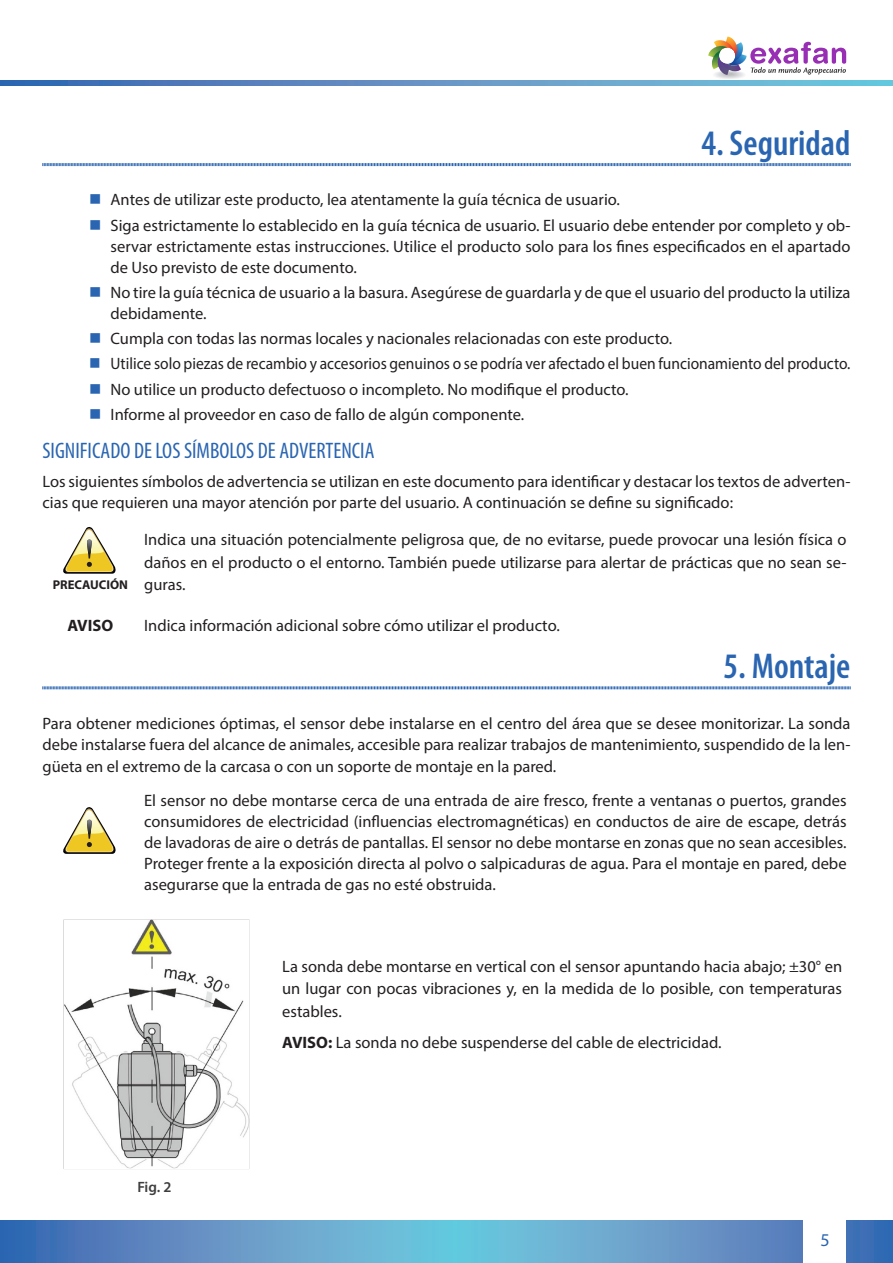
<style>
.page{position:relative;width:893px;height:1263px;background:#fff}
.page>*{position:absolute;margin:0;border:0;box-sizing:border-box;transform-origin:0 0}
._01__Titulos__Nivel{font:600 condensed 36px "Myriad Pro";color:#2a65b1}
._01__Titulos__Nivel-2{font:condensed 22.5px "Myriad Pro";color:#2a65b1}
.t1{font:18px "Myriad Pro";color:#2a65b1}
._01__Normal{font:16.5px/21px "Myriad Pro";color:#231f20;text-align:justify}
._01__Normal-2{font:16.5px "Myriad Pro";color:#231f20;scale:.94 1}
._01__Normal-3{font:700 16.5px "Myriad Pro";color:#231f20}
._02__Pies_de_imágene{font:600 15px "Myriad Pro";color:#3e3e3f}
._01__Normal-4{font:700 12.75px "Myriad Pro";color:#231f20}
.s1{font-weight:700}
</style>
<div class="page">
<svg style="left:1px;top:1220px;width:892px;height:43px"></svg>
<svg style="left:1px;top:81px;width:892px;height:4px"></svg>
<div style="left:804px;top:1218px;width:42px;height:45px;background:#fff"></div>
<hr style="left:0;top:1220px;width:1px;height:43px;background:#2a65b1">
<img style="left:63px;top:919px;width:187px;height:250px">
<div style="left:714px;top:71px;width:31px;height:8px;background:#f5f5f6;border-radius:50%"></div>
<div style="left:716px;top:71px;width:27px;height:7px;background:#eeeeef;border-radius:50%"></div>
<div style="left:716px;top:71px;width:26px;height:7px;background:#ececee;border-radius:50%"></div>
<div style="left:717px;top:71px;width:25px;height:7px;background:#e6e7e9;border-radius:50%"></div>
<div style="left:718px;top:72px;width:23px;height:6px;background:#e1e2e4;border-radius:50%"></div>
<div style="left:719px;top:72px;width:21px;height:5px;background:#dddee0;border-radius:50%"></div>
<div style="left:721px;top:72px;width:17px;height:5px;background:#d5d6d8;border-radius:50%"></div>
<svg style="left:708px;top:37px;width:138px;height:39px"></svg>
<svg style="left:42px;top:163px;width:809px;height:4px"></svg>
<svg style="left:63px;top:527px;width:53px;height:47px"></svg>
<svg style="left:42px;top:686px;width:809px;height:4px"></svg>
<svg style="left:63px;top:807px;width:53px;height:47px"></svg>
<p class="_01__Titulos__Nivel" style="left:701px;top:123px;width:151px">4. Seguridad</p>
<p class="_01__Normal" style="left:111px;top:189px;width:511px">Antes de utilizar este producto, lea atentamente la guía técnica de usuario.</p>
<p class="_01__Normal" style="left:111px;top:214px;width:741px">Siga estrictamente lo establecido en la guía técnica de usuario. El usuario debe entender por completo y ob&shy;servar estrictamente estas instrucciones. Utilice el producto solo para los fines especificados en el apartado de Uso previsto de este documento.</p>
<p class="_01__Normal" style="left:111px;top:282px;width:741px">No tire la guía técnica de usuario a la basura. Asegúrese de guardarla y de que el usuario del producto la utiliza debidamente.</p>
<p class="_01__Normal" style="left:111px;top:328px;width:563px">Cumpla con todas las normas locales y nacionales relacionadas con este producto.</p>
<p class="_01__Normal-2" style="left:111px;top:354px;width:789px">Utilice solo piezas de recambio y accesorios genuinos o se podría ver afectado el buen funcionamiento del producto.</p>
<p class="_01__Normal" style="left:111px;top:378px;width:519px">No utilice un producto defectuoso o incompleto. No modifique el producto.</p>
<p class="_01__Normal" style="left:111px;top:404px;width:415px">Informe al proveedor en caso de fallo de algún componente.</p>
<p class="_01__Titulos__Nivel-2" style="left:43px;top:437px;width:333px">SIGNIFICADO DE LOS SÍMBOLOS DE ADVERTENCIA</p>
<p class="_01__Normal" style="left:43px;top:471px;width:809px">Los siguientes símbolos de advertencia se utilizan en este documento para identificar y destacar los textos de adverten&shy;cias que requieren una mayor atención por parte del usuario. A continuación se define su significado:</p>
<p class="_01__Normal-4" style="left:53px;top:576px;width:77px">PRECAUCIÓN</p>
<p class="_01__Normal" style="left:144px;top:528px;width:704px;line-height:22.5px">Indica una situación potencialmente peligrosa que, de no evitarse, puede provocar una lesión física o daños en el producto o el entorno. También puede utilizarse para alertar de prácticas que no sean se&shy;guras.</p>
<p class="_01__Normal-3" style="left:67px;top:615px;width:47px">AVISO</p>
<p class="_01__Normal" style="left:144px;top:615px;width:417px">Indica información adicional sobre cómo utilizar el producto.</p>
<p class="_01__Titulos__Nivel" style="left:723px;top:646px;width:128px">5. Montaje</p>
<p class="_01__Normal" style="left:43px;top:712px;width:809px">Para obtener mediciones óptimas, el sensor debe instalarse en el centro del área que se desee monitorizar. La sonda debe instalarse fuera del alcance de animales, accesible para realizar trabajos de mantenimiento, suspendido de la len-</p>
<p class="_01__Normal" style="left:43px;top:756px;width:515px">güeta en el extremo de la carcasa o con un soporte de montaje en la pared.</p>
<p class="_01__Normal" style="left:144px;top:789px;width:704px">El sensor no debe montarse cerca de una entrada de aire fresco, frente a ventanas o puertos, grandes consumidores de electricidad (influencias electromagnéticas) en conductos de aire de escape, detrás de lavadoras de aire o detrás de pantallas. El sensor no debe montarse en zonas que no sean accesibles.<br>Proteger frente a la exposición directa al polvo o salpicaduras de agua. Para el montaje en pared, debe asegurarse que la entrada de gas no esté obstruida.</p>
<p class="_02__Pies_de_imágene" style="left:137px;top:1177px;width:36px">Fig. 2</p>
<p class="_01__Normal" style="left:282px;top:955px;width:561px;line-height:22.5px">La sonda debe montarse en vertical con el sensor apuntando hacia abajo; ±30° en un lugar con pocas vibraciones y, en la medida de lo posible, con temperaturas estables.</p>
<p class="_01__Normal" style="left:282px;top:1031px;width:441px"><span class="s1">AVISO:</span> La sonda no debe suspenderse del cable de electricidad.</p>
<p class="t1" style="left:820px;top:1229px;width:11px">5</p>
</div>
